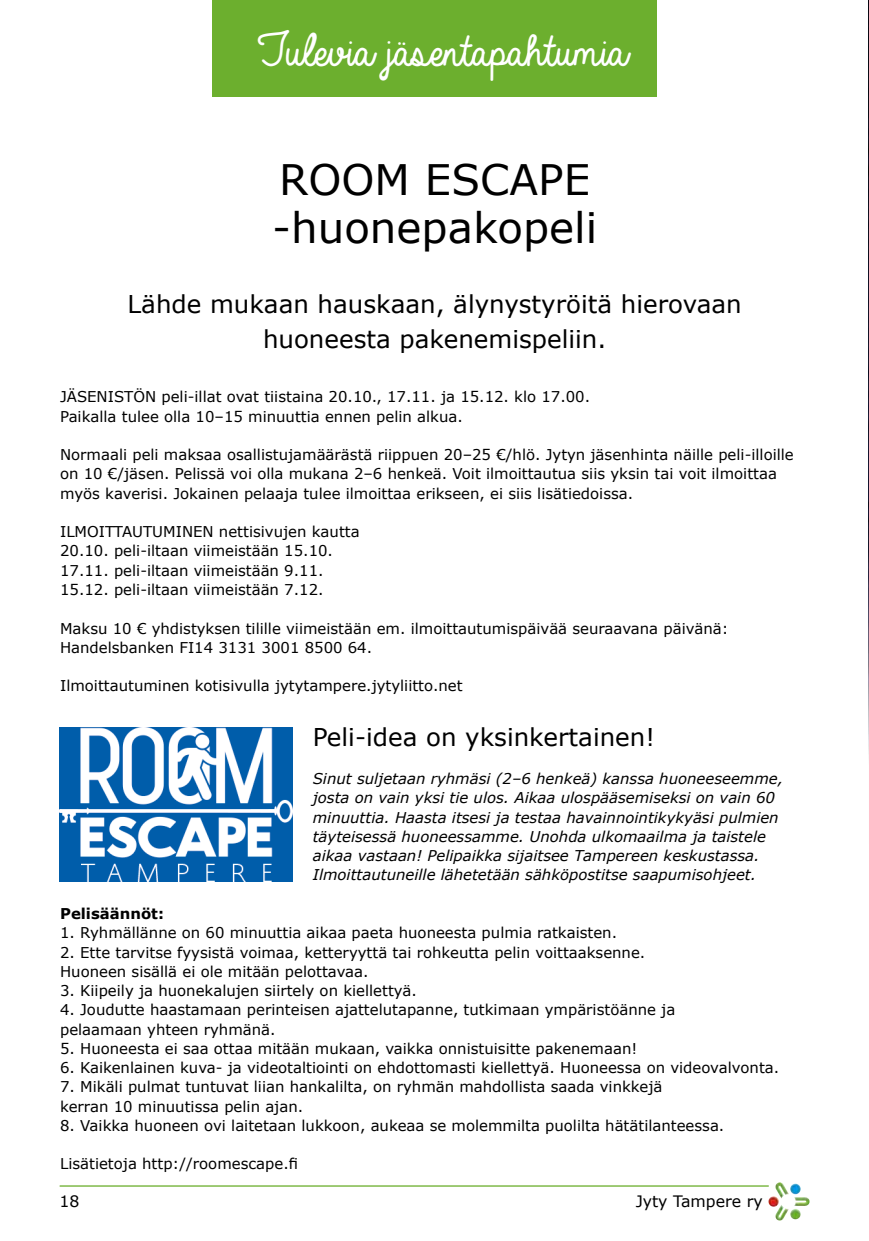
<style>
.page{position:relative;width:869px;height:1241px;background:#fff}
.page>*{position:absolute;margin:0;border:0;box-sizing:border-box;transform-origin:0 0}
.t1{font:49px "Always In My Heart";color:#fff}
.t2{font:42px/48.3px "Verdana";color:#000}
.t3{font:24.5px/35px "Verdana";color:#000;text-align:center}
.t4{font:15.75px "Verdana";color:#000}
.t5{font:14.88px/19.2px "Verdana";color:#000}
.t6{font:italic 14.88px/19.2px "Verdana";color:#000}
.t7{font:700 14.88px "Verdana";color:#000}
</style>
<div class="page">
<img style="left:775px;top:1182px;width:8px;height:16px">
<hr style="left:60px;top:1185px;width:708px;height:1px;background:#6caf2e">
<img style="left:868px;top:0;width:1px;height:842px">
<div style="left:211px;top:0;width:445px;height:96px;background:#6caf2e"></div>
<img style="left:59px;top:727px;width:234px;height:154px">
<h1 class="t1" style="left:249px;top:24px;width:370px">Tulevia jäsentapahtumia</h1>
<h2 class="t2" style="left:272px;top:155px;width:326px">ROOM ESCAPE -huonepakopeli</h2>
<h3 class="t3" style="left:127px;top:286px;width:615px">Lähde mukaan hauskaan, älynystyröitä hierovaan huoneesta pakenemispeliin.</h3>
<p class="t5" style="left:60px;top:387px;width:531px">JÄSENISTÖN peli-illat ovat tiistaina 20.10., 17.11. ja 15.12. klo 17.00.<br>Paikalla tulee olla 10–15 minuuttia ennen pelin alkua.</p>
<p class="t5" style="left:60px;top:445px;width:734px">Normaali peli maksaa osallistujamäärästä riippuen 20–25 €/hlö. Jytyn jäsenhinta näille peli-illoille on 10 €/jäsen. Pelissä voi olla mukana 2–6 henkeä. Voit ilmoittautua siis yksin tai voit ilmoittaa myös kaverisi. Jokainen pelaaja tulee ilmoittaa erikseen, ei siis lisätiedoissa.</p>
<p class="t5" style="left:60px;top:522px;width:301px">ILMOITTAUTUMINEN nettisivujen kautta 20.10. peli-iltaan viimeistään 15.10.<br>17.11. peli-iltaan viimeistään 9.11.<br>15.12. peli-iltaan viimeistään 7.12.</p>
<p class="t5" style="left:60px;top:618px;width:669px">Maksu 10 € yhdistyksen tilille viimeistään em. ilmoittautumispäivää seuraavana päivänä:<br>Handelsbanken FI14 3131 3001 8500 64.</p>
<p class="t5" style="left:60px;top:676px;width:404px">Ilmoittautuminen kotisivulla jytytampere.jytyliitto.net</p>
<h3 class="t3" style="left:312px;top:718px;width:343px">Peli-idea on yksinkertainen!</h3>
<p class="t6" style="left:312px;top:768px;width:471px">Sinut suljetaan ryhmäsi (2–6 henkeä) kanssa huoneeseemme, josta on vain yksi tie ulos. Aikaa ulospääsemiseksi on vain 60 minuuttia. Haasta itsesi ja testaa havainnointikykyäsi pulmien täyteisessä huoneessamme. Unohda ulkomaailma ja taistele aikaa vastaan! Pelipaikka sijaitsee Tampereen keskustassa.<br>Ilmoittautuneille lähetetään sähköpostitse saapumisohjeet.</p>
<p class="t7" style="left:60px;top:902px;width:105px">Pelisäännöt:</p>
<p class="t5" style="left:60px;top:922px;width:558px">1. Ryhmällänne on 60 minuuttia aikaa paeta huoneesta pulmia ratkaisten.</p>
<p class="t5" style="left:60px;top:942px;width:586px">2. Ette tarvitse fyysistä voimaa, ketteryyttä tai rohkeutta pelin voittaaksenne.<br>Huoneen sisällä ei ole mitään pelottavaa.</p>
<p class="t5" style="left:60px;top:980px;width:358px">3. Kiipeily ja huonekalujen siirtely on kiellettyä.</p>
<p class="t5" style="left:60px;top:999px;width:616px">4. Joudutte haastamaan perinteisen ajattelutapanne, tutkimaan ympäristöänne ja pelaamaan yhteen ryhmänä.</p>
<p class="t5" style="left:60px;top:1038px;width:578px">5. Huoneesta ei saa ottaa mitään mukaan, vaikka onnistuisitte pakenemaan!</p>
<p class="t5" style="left:60px;top:1057px;width:720px">6. Kaikenlainen kuva- ja videotaltiointi on ehdottomasti kiellettyä. Huoneessa on videovalvonta.</p>
<p class="t5" style="left:60px;top:1076px;width:603px">7. Mikäli pulmat tuntuvat liian hankalilta, on ryhmän mahdollista saada vinkkejä kerran 10 minuutissa pelin ajan.</p>
<p class="t5" style="left:60px;top:1115px;width:665px">8. Vaikka huoneen ovi laitetaan lukkoon, aukeaa se molemmilta puolilta hätätilanteessa.</p>
<p class="t5" style="left:60px;top:1153px;width:239px">Lisätietoja http://roomescape.fi</p>
<p class="t4" style="left:59px;top:1189px;width:22px">18</p>
<p class="t4" style="left:635px;top:1189px;width:129px">Jyty Tampere ry</p>
</div>
